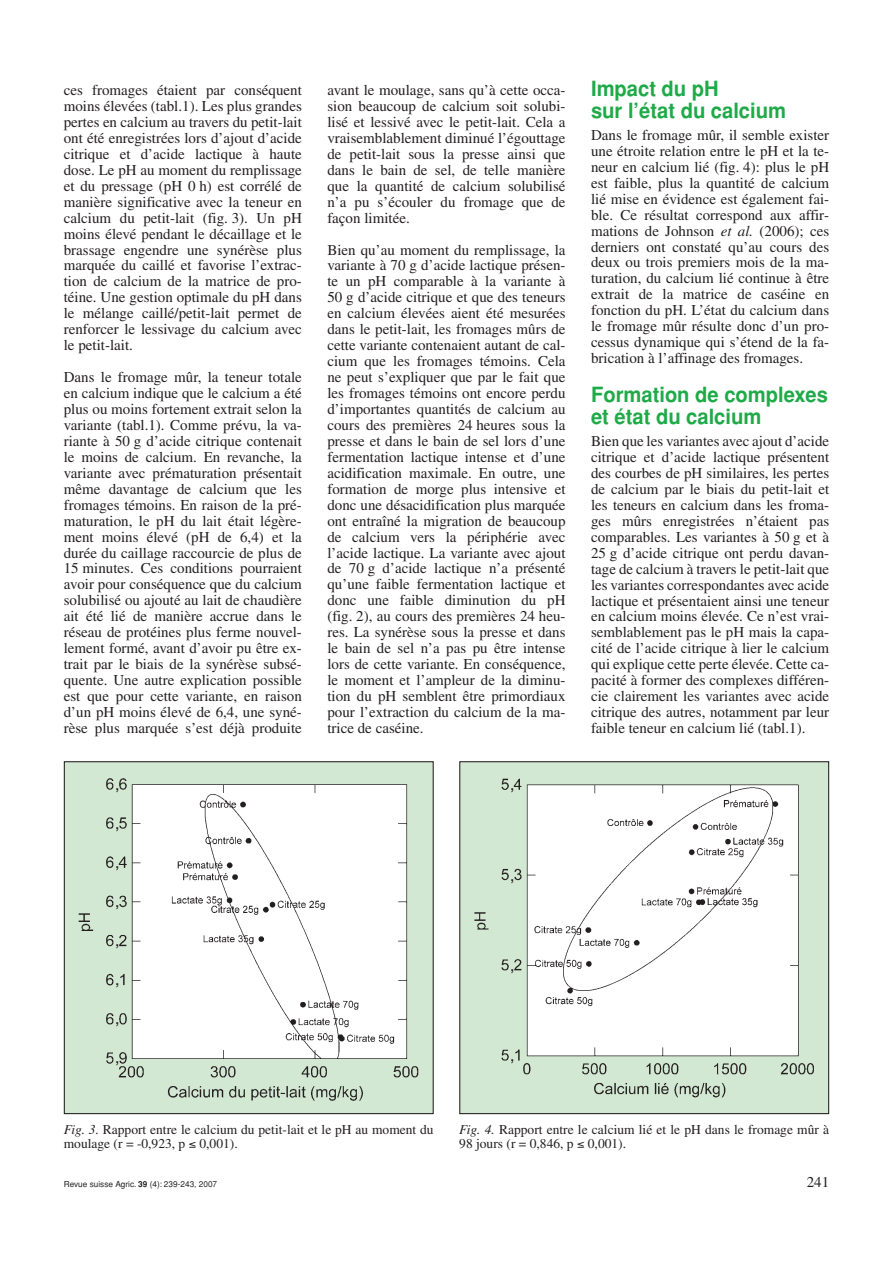
<style>
.page{position:relative;width:893px;height:1263px;background:#fff}
.page>*{position:absolute;margin:0;border:0;box-sizing:border-box;transform-origin:0 0}
.t1{font:700 21px/21.3px "Helvetica";color:#1faa48;scale:.96 1}
.t2{font:16.05px "Helvetica Neue";color:#231f20}
.t3{font:15px/15.9px "Times";color:#231f20;text-align:justify}
.t4{font:13.5px/13.8px "Times";color:#231f20}
.t5{font:8.25px "Helvetica";color:#231f20}
.s1{font-style:italic}
.s2{font-weight:700}
</style>
<div class="page">
<div style="left:64px;top:762px;width:369px;height:351px;background:#d3e8d2"></div>
<img style="left:78px;top:778px;width:341px;height:323px">
<div style="left:64px;top:761px;width:370px;height:353px;border:1px solid #231f20"></div>
<div style="left:460px;top:762px;width:369px;height:351px;background:#d3e8d2"></div>
<img style="left:474px;top:778px;width:340px;height:320px">
<div style="left:459px;top:761px;width:370px;height:353px;border:1px solid #231f20"></div>
<p class="t3" style="left:64px;top:84px;width:240px">ces fromages étaient par conséquent moins élevées (tabl.1). Les plus grandes pertes en calcium au travers du petit-lait ont été enregistrées lors d’ajout d’acide citrique et d’acide lactique à haute dose. Le pH au moment du remplissage et du pressage (pH 0 h) est corrélé de manière significative avec la teneur en calcium du petit-lait (fig. 3). Un pH moins élevé pendant le décaillage et le brassage engendre une synérèse plus marquée du caillé et favorise l’extrac&shy;tion de calcium de la matrice de pro&shy;téine. Une gestion optimale du pH dans le mélange caillé/petit-lait permet de renforcer le lessivage du calcium avec le petit-lait.</p>
<p class="t3" style="left:64px;top:371px;width:240px">Dans le fromage mûr, la teneur totale en calcium indique que le calcium a été plus ou moins fortement extrait selon la variante (tabl.1). Comme prévu, la va&shy;riante à 50 g d’acide citrique contenait le moins de calcium. En revanche, la variante avec prématuration présentait même davantage de calcium que les fromages témoins. En raison de la pré&shy;maturation, le pH du lait était légère&shy;ment moins élevé (pH de 6,4) et la durée du caillage raccourcie de plus de 15 minutes. Ces conditions pourraient avoir pour conséquence que du calcium solubilisé ou ajouté au lait de chaudière ait été lié de manière accrue dans le réseau de protéines plus ferme nouvel&shy;lement formé, avant d’avoir pu être ex&shy;trait par le biais de la synérèse subsé&shy;quente. Une autre explication possible est que pour cette variante, en raison d’un pH moins élevé de 6,4, une syné&shy;rèse plus marquée s’est déjà produite</p>
<p class="t2" style="left:115px;top:778px;width:6px">,</p>
<p class="t2" style="left:115px;top:817px;width:6px">,</p>
<p class="t2" style="left:115px;top:856px;width:6px">,</p>
<p class="t2" style="left:115px;top:895px;width:6px">,</p>
<p class="t2" style="left:115px;top:935px;width:6px">,</p>
<p class="t2" style="left:115px;top:974px;width:6px">,</p>
<p class="t2" style="left:115px;top:1013px;width:6px">,</p>
<p class="t2" style="left:115px;top:1052px;width:6px">,</p>
<p class="t3" style="left:327px;top:84px;width:240px">avant le moulage, sans qu’à cette occa&shy;sion beaucoup de calcium soit solubi&shy;lisé et lessivé avec le petit-lait. Cela a vraisemblablement diminué l’égouttage de petit-lait sous la presse ainsi que dans le bain de sel, de telle manière que la quantité de calcium solubilisé n’a pu s’écouler du fromage que de façon limitée.</p>
<p class="t3" style="left:327px;top:243px;width:240px">Bien qu’au moment du remplissage, la variante à 70 g d’acide lactique présen&shy;te un pH comparable à la variante à 50 g d’acide citrique et que des teneurs en calcium élevées aient été mesurées dans le petit-lait, les fromages mûrs de cette variante contenaient autant de cal&shy;cium que les fromages témoins. Cela ne peut s’expliquer que par le fait que les fromages témoins ont encore perdu d’importantes quantités de calcium au cours des premières 24 heures sous la presse et dans le bain de sel lors d’une fermentation lactique intense et d’une acidification maximale. En outre, une formation de morge plus intensive et donc une désacidification plus marquée ont entraîné la migration de beaucoup de calcium vers la périphérie avec l’acide lactique. La variante avec ajout de 70 g d’acide lactique n’a présenté qu’une faible fermentation lactique et donc une faible diminution du pH (fig. 2), au cours des premières 24 heu&shy;res. La synérèse sous la presse et dans le bain de sel n’a pas pu être intense lors de cette variante. En conséquence, le moment et l’ampleur de la diminu&shy;tion du pH semblent être primordiaux pour l’extraction du calcium de la ma&shy;trice de caséine.</p>
<p class="t2" style="left:510px;top:779px;width:6px">,</p>
<h1 class="t1" style="left:591px;top:78px;width:205px">Impact du pH<br>sur l’état du calcium</h1>
<p class="t3" style="left:591px;top:128px;width:240px">Dans le fromage mûr, il semble exister une étroite relation entre le pH et la te&shy;neur en calcium lié (fig. 4): plus le pH est faible, plus la quantité de calcium lié mise en évidence est également fai&shy;ble. Ce résultat correspond aux affir&shy;mations de Johnson <span class="s1">et al.</span> (2006); ces derniers ont constaté qu’au cours des deux ou trois premiers mois de la ma&shy;turation, du calcium lié continue à être extrait de la matrice de caséine en fonction du pH. L’état du calcium dans le fromage mûr résulte donc d’un pro&shy;cessus dynamique qui s’étend de la fa&shy;brication à l’affinage des fromages.</p>
<h1 class="t1" style="left:591px;top:385px;width:248px">Formation de complexes et état du calcium</h1>
<p class="t3" style="left:591px;top:435px;width:240px">Bien que les variantes avec ajout d’acide citrique et d’acide lactique présentent des courbes de pH similaires, les pertes de calcium par le biais du petit-lait et les teneurs en calcium dans les froma&shy;ges mûrs enregistrées n’étaient pas comparables. Les variantes à 50 g et à 25 g d’acide citrique ont perdu davan&shy;tage de calcium à travers le petit-lait que les variantes correspondantes avec acide lactique et présentaient ainsi une teneur en calcium moins élevée. Ce n’est vrai&shy;semblablement pas le pH mais la capa&shy;cité de l’acide citrique à lier le calcium qui explique cette perte élevée. Cette ca&shy;pacité à former des complexes différen&shy;cie clairement les variantes avec acide citrique des autres, notamment par leur faible teneur en calcium lié (tabl.1).</p>
<p class="t2" style="left:510px;top:869px;width:6px">,</p>
<p class="t2" style="left:510px;top:959px;width:6px">,</p>
<p class="t2" style="left:510px;top:1050px;width:6px">,</p>
<p class="t4" style="left:64px;top:1124px;width:371px"><span class="s1">Fig. 3.</span> Rapport entre le calcium du petit-lait et le pH au moment du moulage (r = -0,923, p ≤ 0,001).</p>
<p class="t4" style="left:459px;top:1124px;width:371px"><span class="s1">Fig. 4.</span> Rapport entre le calcium lié et le pH dans le fromage mûr à<br>98 jours (r = 0,846, p ≤ 0,001).</p>
<p class="t5" style="left:64px;top:1179px;width:155px">Revue suisse Agric. <span class="s2">39</span> (4): 239-243, 2007</p>
<p class="t3" style="left:807px;top:1175px;width:24px">241</p>
</div>
